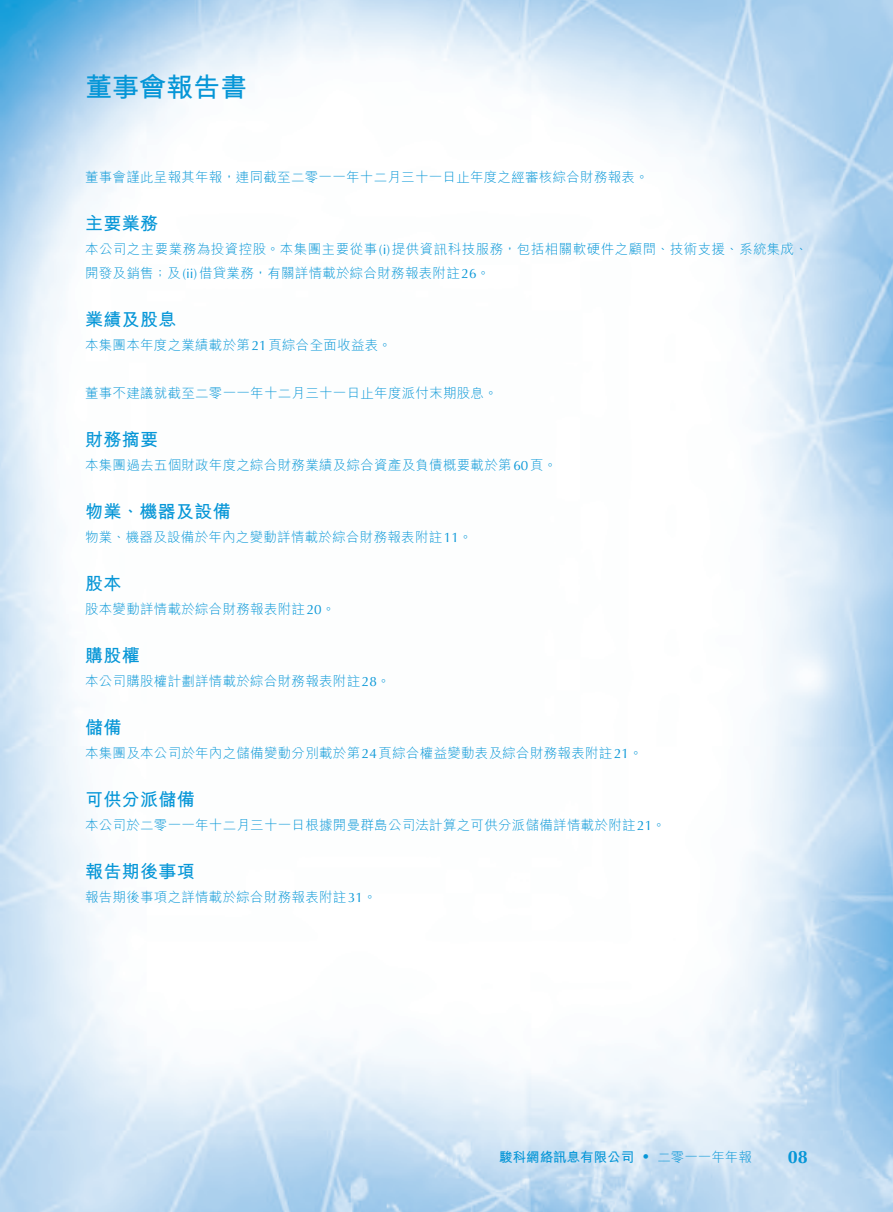
<style>
.page{position:relative;width:893px;height:1212px;background:#fff}
.page>*{position:absolute;margin:0;border:0;box-sizing:border-box;transform-origin:0 0}
.t1{font:700 27px "M Hei HK";color:#0696d7}
.t2{font:700 18px "M Hei HK";letter-spacing:.02em;color:#0696d7}
.t3{font:700 18px "Optima LT Std";color:#0696d7}
.t4{font:300 13.5px/24px "M Hei HK";letter-spacing:.02em;color:#0696d7}
.t5{font:700 13.5px "M Hei HK";color:#0696d7}
.s1{font-family:"Optima LT Std";font-weight:400}
.s2{font-weight:300}
</style>
<div class="page">
<img style="left:0;top:0;width:893px;height:1212px">
<h1 class="t1" style="left:85px;top:67px;width:163px">董事會報告書</h1>
<p class="t4" style="left:85px;top:165px;width:565px">董事會謹此呈報其年報，連同截至二零一一年十二月三十一日止年度之經審核綜合財務報表。</p>
<h2 class="t2" style="left:85px;top:210px;width:75px">主要業務</h2>
<p class="t4" style="left:85px;top:237px;width:724px">本公司之主要業務為投資控股。本集團主要從事<span class="s1">(i)</span>提供資訊科技服務，包括相關軟硬件之顧問、技術支援、系統集成、開發及銷售；及<span class="s1">(ii)</span>借貸業務，有關詳情載於綜合財務報表附註<span class="s1">26</span>。</p>
<h2 class="t2" style="left:85px;top:306px;width:93px">業績及股息</h2>
<p class="t4" style="left:85px;top:333px;width:308px">本集團本年度之業績載於第<span class="s1">21</span>頁綜合全面收益表。</p>
<p class="t4" style="left:85px;top:381px;width:414px">董事不建議就截至二零一一年十二月三十一日止年度派付末期股息。</p>
<h2 class="t2" style="left:85px;top:426px;width:75px">財務摘要</h2>
<p class="t4" style="left:85px;top:453px;width:473px">本集團過去五個財政年度之綜合財務業績及綜合資產及負債概要載於第<span class="s1">60</span>頁。</p>
<h2 class="t2" style="left:85px;top:498px;width:147px">物業、機器及設備</h2>
<p class="t4" style="left:85px;top:525px;width:389px">物業、機器及設備於年內之變動詳情載於綜合財務報表附註<span class="s1">11</span>。</p>
<h2 class="t2" style="left:85px;top:570px;width:38px">股本</h2>
<p class="t4" style="left:85px;top:597px;width:252px">股本變動詳情載於綜合財務報表附註<span class="s1">20</span>。</p>
<h2 class="t2" style="left:85px;top:642px;width:56px">購股權</h2>
<p class="t4" style="left:85px;top:669px;width:307px">本公司購股權計劃詳情載於綜合財務報表附註<span class="s1">28</span>。</p>
<h2 class="t2" style="left:85px;top:714px;width:38px">儲備</h2>
<p class="t4" style="left:85px;top:741px;width:559px">本集團及本公司於年內之儲備變動分別載於第<span class="s1">24</span>頁綜合權益變動表及綜合財務報表附註<span class="s1">21</span>。</p>
<h2 class="t2" style="left:85px;top:786px;width:111px">可供分派儲備</h2>
<p class="t4" style="left:85px;top:813px;width:582px">本公司於二零一一年十二月三十一日根據開曼群島公司法計算之可供分派儲備詳情載於附註<span class="s1">21</span>。</p>
<h2 class="t2" style="left:85px;top:858px;width:111px">報告期後事項</h2>
<p class="t4" style="left:85px;top:885px;width:293px">報告期後事項之詳情載於綜合財務報表附註<span class="s1">31</span>。</p>
<p class="t5" style="left:499px;top:1147px;width:254px">駿科網絡訊息有限公司 <span class="s1">•</span> <span class="s2">二零一一年年報</span></p>
<h2 class="t3" style="left:788px;top:1146px;width:22px">08</h2>
</div>
